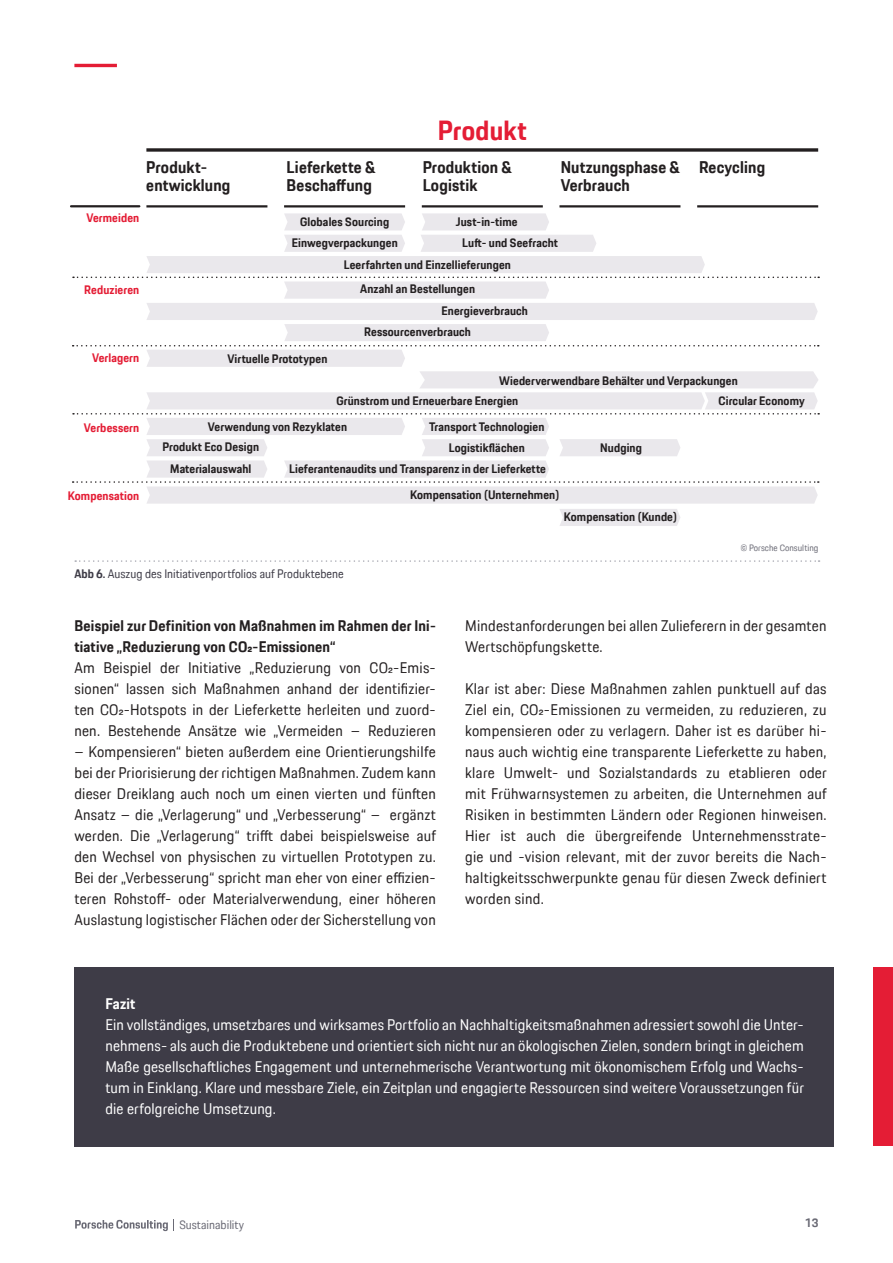
<style>
.page{position:relative;width:893px;height:1263px;background:#fff}
.page>*{position:absolute;margin:0;border:0;box-sizing:border-box;transform-origin:0 0}
.t1{font:700 27px "Porsche Next TT";letter-spacing:.01em;color:#e41d35}
.t2{font:700 16.5px/18px "Porsche Next TT";letter-spacing:.01em;color:#231f20}
.t3{font:15px/21px "Porsche Next TT";letter-spacing:.015em;color:#231f20;text-align:justify}
.t4{font:15px/21px "Porsche Next TT";letter-spacing:.01em;color:#fff;text-align:justify}
.t5{font:700 15px/21px "Porsche Next TT";letter-spacing:.015em;color:#231f20}
.t6{font:700 15px "Porsche Next TT";letter-spacing:.01em;color:#fff}
.t7{font:700 12px/21.5px "Porsche Next TT";letter-spacing:.01em;color:#231f20;text-align:center}
.t8{font:700 12px "Porsche Next TT";letter-spacing:.01em;color:#e41d35}
.t9{font:12px "Porsche Next TT";color:#3e3c47}
.t10{font:12px "Porsche Next TT";color:#6a6a75}
.t11{font:700 12px "Porsche Next TT";color:#6a6a75}
.t12{font:9px "Porsche Next TT";color:#6a6a75}
.s1{font-weight:700}
</style>
<div class="page">
<hr style="left:74px;top:64px;width:43px;height:3px;background:#e41d35">
<svg style="left:75px;top:1219px;width:99px;height:12px"></svg>
<div style="left:74px;top:967px;width:759px;height:179px;background:#3e3c47"></div>
<div style="left:874px;top:967px;width:19px;height:179px;background:#e41d35"></div>
<svg style="left:146px;top:148px;width:672px;height:4px"></svg>
<hr style="left:146px;top:205px;width:121px;height:2px;background:#231f20">
<hr style="left:284px;top:205px;width:121px;height:2px;background:#231f20">
<hr style="left:422px;top:205px;width:121px;height:2px;background:#231f20">
<hr style="left:559px;top:205px;width:121px;height:2px;background:#231f20">
<hr style="left:697px;top:205px;width:121px;height:2px;background:#231f20">
<svg style="left:73px;top:213px;width:746px;height:313px"></svg>
<hr style="left:71px;top:205px;width:68px;height:2px;background:#231f20">
<svg style="left:75px;top:560px;width:745px;height:2px"></svg>
<p class="t2" style="left:146px;top:158px;width:86px">Produkt&shy;entwicklung</p>
<h1 class="t1" style="left:438px;top:112px;width:90px">Produkt</h1>
<p class="t2" style="left:287px;top:158px;width:90px">Lieferkette &amp;<br>Beschaffung</p>
<p class="t2" style="left:423px;top:158px;width:91px">Produktion &amp;<br>Logistik</p>
<p class="t2" style="left:561px;top:158px;width:121px">Nutzungsphase &amp;<br>Verbrauch</p>
<p class="t2" style="left:699px;top:158px;width:68px">Recycling</p>
<p class="t8" style="left:86px;top:210px;width:54px">Vermeiden</p>
<p class="t7" style="left:456px;top:211px;width:63px">Just-in-time</p>
<p class="t7" style="left:300px;top:211px;width:91px">Globales Sourcing</p>
<p class="t7" style="left:292px;top:232px;width:107px">Einwegverpackungen</p>
<p class="t7" style="left:462px;top:232px;width:97px">Luft- und Seefracht</p>
<p class="t7" style="left:344px;top:254px;width:169px">Leerfahrten und Einzellieferungen</p>
<p class="t8" style="left:84px;top:282px;width:56px">Reduzieren</p>
<p class="t7" style="left:360px;top:278px;width:116px">Anzahl an Bestellungen</p>
<p class="t7" style="left:364px;top:321px;width:108px">Ressourcenverbrauch</p>
<p class="t7" style="left:441px;top:300px;width:88px">Energieverbrauch</p>
<p class="t8" style="left:92px;top:350px;width:49px">Verlagern</p>
<p class="t7" style="left:227px;top:348px;width:102px">Virtuelle Prototypen</p>
<p class="t7" style="left:499px;top:370px;width:240px">Wiederverwendbare Behälter und Verpackungen</p>
<p class="t7" style="left:336px;top:390px;width:183px">Grünstrom und Erneuerbare Energien</p>
<p class="t7" style="left:718px;top:390px;width:88px">Circular Economy</p>
<p class="t8" style="left:84px;top:420px;width:57px">Verbessern</p>
<p class="t7" style="left:208px;top:415px;width:141px">Verwendung von Rezyklaten</p>
<p class="t7" style="left:429px;top:416px;width:117px">Transport Technologien</p>
<p class="t8" style="left:68px;top:488px;width:73px">Kompensation</p>
<p class="t7" style="left:162px;top:436px;width:98px">Produkt Eco Design<br>Materialauswahl</p>
<p class="t7" style="left:449px;top:437px;width:78px">Logistikflächen</p>
<p class="t7" style="left:600px;top:437px;width:43px">Nudging</p>
<p class="t7" style="left:564px;top:506px;width:115px">Kompensation (Kunde)</p>
<p class="t7" style="left:289px;top:458px;width:258px">Lieferantenaudits und Transparenz in der Lieferkette</p>
<p class="t7" style="left:410px;top:484px;width:151px">Kompensation (Unternehmen)</p>
<p class="t12" style="left:741px;top:541px;width:79px">© Porsche Consulting</p>
<p class="t9" style="left:74px;top:566px;width:271px"><span class="s1">Abb 6.</span> Auszug des Initiativenportfolios auf Produktebene</p>
<p class="t5" style="left:74px;top:615px;width:363px">Beispiel zur Definition von Maßnahmen im Rahmen der Ini&shy;tiative „Reduzierung von CO2-Emissionen“</p>
<p class="t3" style="left:74px;top:657px;width:363px">Am Beispiel der Initiative „Reduzierung von CO2-Emis&shy;sionen“ lassen sich Maßnahmen anhand der identifizier&shy;ten CO2-Hotspots in der Lieferkette herleiten und zuord&shy;nen. Bestehende Ansätze wie „Vermeiden – Reduzieren</p>
<p class="t3" style="left:74px;top:741px;width:363px">– Kompensieren“ bieten außerdem eine Orientierungshilfe bei der Priorisierung der richtigen Maßnahmen. Zudem kann dieser Dreiklang auch noch um einen vierten und fünften Ansatz – die „Verlagerung“ und „Verbesserung“ – ergänzt werden. Die „Verlagerung“ trifft dabei beispielsweise auf den Wechsel von physischen zu virtuellen Prototypen zu.<br>Bei der „Verbesserung“ spricht man eher von einer effizien&shy;teren Rohstoff- oder Materialverwendung, einer höheren Auslastung logistischer Flächen oder der Sicherstellung von</p>
<p class="t3" style="left:465px;top:615px;width:363px">Mindestanforderungen bei allen Zulieferern in der gesamten<br>Wertschöpfungskette.</p>
<p class="t3" style="left:465px;top:678px;width:363px">Klar ist aber: Diese Maßnahmen zahlen punktuell auf das Ziel ein, CO2-Emissionen zu vermeiden, zu reduzieren, zu kompensieren oder zu verlagern. Daher ist es darüber hi&shy;naus auch wichtig eine transparente Lieferkette zu haben, klare Umwelt- und Sozialstandards zu etablieren oder mit Frühwarnsystemen zu arbeiten, die Unternehmen auf Risiken in bestimmten Ländern oder Regionen hinweisen.<br>Hier ist auch die übergreifende Unternehmensstrate&shy;gie und -vision relevant, mit der zuvor bereits die Nach&shy;haltigkeitsschwerpunkte genau für diesen Zweck definiert worden sind.</p>
<p class="t6" style="left:105px;top:993px;width:31px">Fazit</p>
<p class="t4" style="left:105px;top:1014px;width:700px">Ein vollständiges, umsetzbares und wirksames Portfolio an Nachhaltigkeitsmaßnahmen adressiert sowohl die Unter&shy;nehmens- als auch die Produktebene und orientiert sich nicht nur an ökologischen Zielen, sondern bringt in gleichem Maße gesellschaftliches Engagement und unternehmerische Verantwortung mit ökonomischem Erfolg und Wachs&shy;tum in Einklang. Klare und messbare Ziele, ein Zeitplan und engagierte Ressourcen sind weitere Voraussetzungen für die erfolgreiche Umsetzung.</p>
<p class="t10" style="left:179px;top:1216px;width:66px">Sustainability</p>
<p class="t11" style="left:805px;top:1215px;width:15px">13</p>
</div>
